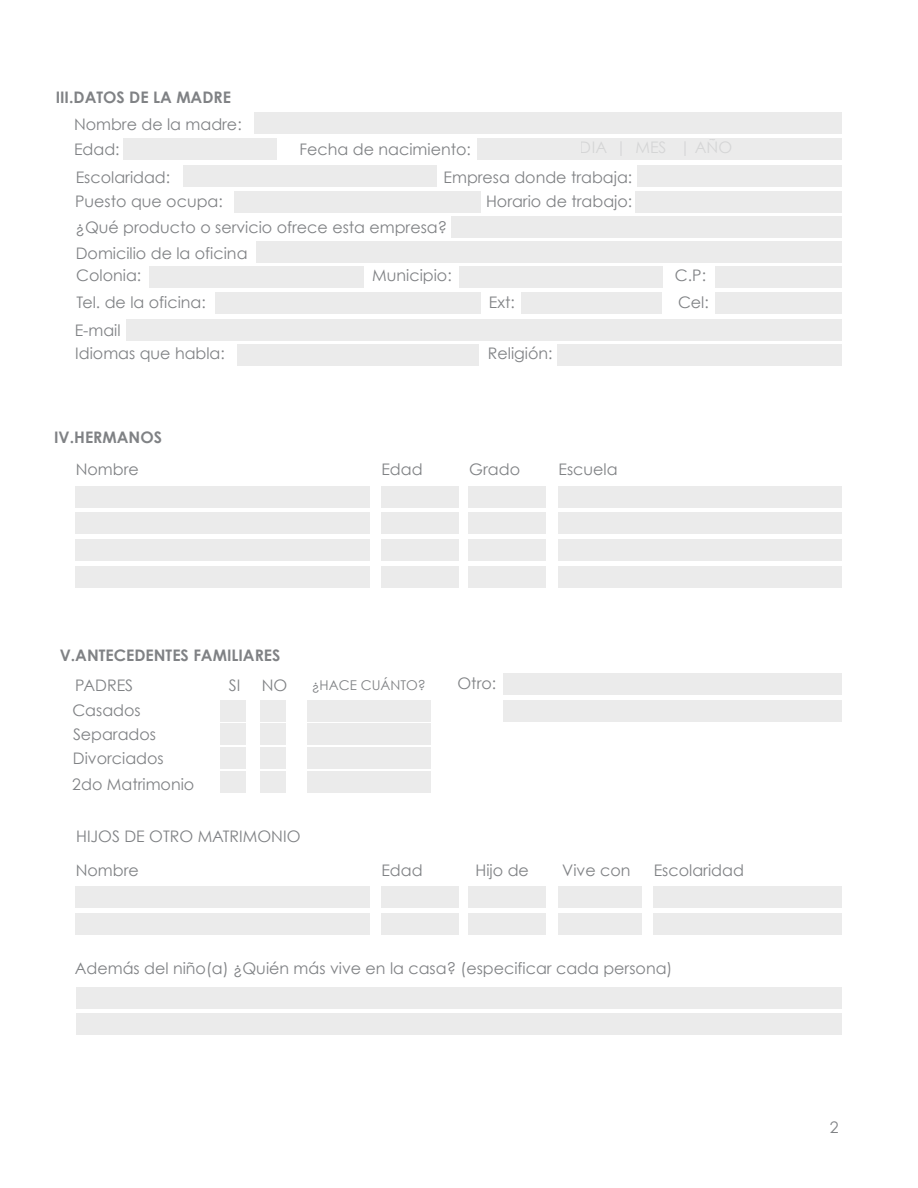
<style>
.page{position:relative;width:918px;height:1188px;background:#fff}
.page>*{position:absolute;margin:0;border:0;box-sizing:border-box;transform-origin:0 0}
.t1{font:15.9px/24.3px "Century Gothic";color:#808285}
.t2{font:700 15.9px "Century Gothic";color:#808285}
.t3{font:13.5px "Century Gothic";color:#808285}
</style>
<div class="page">
<div style="left:254px;top:112px;width:588px;height:21px;background:#ebebeb"></div>
<div style="left:124px;top:138px;width:153px;height:22px;background:#ebebeb"></div>
<div style="left:477px;top:138px;width:364px;height:22px;background:#ebebeb"></div>
<div style="left:183px;top:166px;width:253px;height:21px;background:#ebebeb"></div>
<div style="left:637px;top:166px;width:205px;height:21px;background:#ebebeb"></div>
<div style="left:234px;top:191px;width:247px;height:21px;background:#ebebeb"></div>
<div style="left:635px;top:191px;width:207px;height:21px;background:#ebebeb"></div>
<div style="left:451px;top:216px;width:391px;height:21px;background:#ebebeb"></div>
<div style="left:256px;top:241px;width:586px;height:22px;background:#ebebeb"></div>
<div style="left:215px;top:292px;width:266px;height:21px;background:#ebebeb"></div>
<div style="left:521px;top:292px;width:141px;height:21px;background:#ebebeb"></div>
<div style="left:715px;top:292px;width:126px;height:21px;background:#ebebeb"></div>
<div style="left:237px;top:344px;width:242px;height:21px;background:#ebebeb"></div>
<div style="left:557px;top:344px;width:285px;height:21px;background:#ebebeb"></div>
<div style="left:76px;top:486px;width:294px;height:21px;background:#ebebeb"></div>
<div style="left:76px;top:513px;width:294px;height:21px;background:#ebebeb"></div>
<div style="left:76px;top:539px;width:294px;height:22px;background:#ebebeb"></div>
<div style="left:76px;top:566px;width:294px;height:21px;background:#ebebeb"></div>
<div style="left:220px;top:700px;width:26px;height:21px;background:#ebebeb"></div>
<div style="left:260px;top:700px;width:26px;height:21px;background:#ebebeb"></div>
<div style="left:220px;top:724px;width:26px;height:21px;background:#ebebeb"></div>
<div style="left:260px;top:724px;width:26px;height:21px;background:#ebebeb"></div>
<div style="left:220px;top:747px;width:26px;height:21px;background:#ebebeb"></div>
<div style="left:260px;top:747px;width:26px;height:21px;background:#ebebeb"></div>
<div style="left:220px;top:772px;width:26px;height:21px;background:#ebebeb"></div>
<div style="left:260px;top:772px;width:26px;height:21px;background:#ebebeb"></div>
<div style="left:307px;top:700px;width:123px;height:21px;background:#ebebeb"></div>
<div style="left:307px;top:724px;width:123px;height:21px;background:#ebebeb"></div>
<div style="left:307px;top:747px;width:123px;height:21px;background:#ebebeb"></div>
<div style="left:307px;top:772px;width:123px;height:21px;background:#ebebeb"></div>
<div style="left:382px;top:486px;width:77px;height:21px;background:#ebebeb"></div>
<div style="left:382px;top:513px;width:77px;height:21px;background:#ebebeb"></div>
<div style="left:382px;top:539px;width:77px;height:22px;background:#ebebeb"></div>
<div style="left:382px;top:566px;width:77px;height:21px;background:#ebebeb"></div>
<div style="left:469px;top:486px;width:77px;height:21px;background:#ebebeb"></div>
<div style="left:469px;top:513px;width:77px;height:21px;background:#ebebeb"></div>
<div style="left:469px;top:539px;width:77px;height:22px;background:#ebebeb"></div>
<div style="left:469px;top:566px;width:77px;height:21px;background:#ebebeb"></div>
<div style="left:558px;top:486px;width:284px;height:21px;background:#ebebeb"></div>
<div style="left:503px;top:673px;width:339px;height:21px;background:#ebebeb"></div>
<div style="left:503px;top:700px;width:339px;height:21px;background:#ebebeb"></div>
<div style="left:558px;top:513px;width:284px;height:21px;background:#ebebeb"></div>
<div style="left:76px;top:887px;width:294px;height:21px;background:#ebebeb"></div>
<div style="left:76px;top:913px;width:294px;height:22px;background:#ebebeb"></div>
<div style="left:76px;top:987px;width:766px;height:21px;background:#ebebeb"></div>
<div style="left:76px;top:1014px;width:766px;height:21px;background:#ebebeb"></div>
<div style="left:382px;top:887px;width:77px;height:21px;background:#ebebeb"></div>
<div style="left:382px;top:913px;width:77px;height:22px;background:#ebebeb"></div>
<div style="left:469px;top:887px;width:77px;height:21px;background:#ebebeb"></div>
<div style="left:469px;top:913px;width:77px;height:22px;background:#ebebeb"></div>
<div style="left:558px;top:887px;width:84px;height:21px;background:#ebebeb"></div>
<div style="left:558px;top:913px;width:84px;height:22px;background:#ebebeb"></div>
<div style="left:653px;top:887px;width:189px;height:21px;background:#ebebeb"></div>
<div style="left:653px;top:913px;width:189px;height:22px;background:#ebebeb"></div>
<div style="left:558px;top:539px;width:284px;height:22px;background:#ebebeb"></div>
<div style="left:558px;top:566px;width:284px;height:21px;background:#ebebeb"></div>
<div style="left:150px;top:267px;width:214px;height:21px;background:#ebebeb"></div>
<div style="left:126px;top:319px;width:716px;height:21px;background:#ebebeb"></div>
<div style="left:459px;top:267px;width:204px;height:21px;background:#ebebeb"></div>
<div style="left:715px;top:267px;width:126px;height:21px;background:#ebebeb"></div>
<p class="t2" style="left:56px;top:87px;width:177px">III.DATOS DE LA MADRE</p>
<p class="t1" style="left:74px;top:112px;width:169px">Nombre de la madre:</p>
<p class="t1" style="left:74px;top:137px;width:47px">Edad:</p>
<p class="t1" style="left:300px;top:137px;width:173px">Fecha de nacimiento:</p>
<p class="t1" style="left:444px;top:165px;width:190px">Empresa donde trabaja:</p>
<p class="t1" style="left:75px;top:165px;width:149px;line-height:23.9px">Escolaridad:<br>Puesto que ocupa:</p>
<p class="t1" style="left:76px;top:215px;width:373px;line-height:25.5px">¿Qué producto o servicio ofrece esta empresa?<br>Domicilio de la oficina</p>
<p class="t1" style="left:76px;top:290px;width:131px">Tel. de la oficina:</p>
<p class="t1" style="left:75px;top:341px;width:151px">Idiomas que habla:</p>
<p class="t1" style="left:486px;top:189px;width:148px">Horario de trabajo:</p>
<p class="t1" style="left:76px;top:263px;width:67px">Colonia:</p>
<p class="t1" style="left:372px;top:263px;width:81px">Municipio:</p>
<p class="t1" style="left:675px;top:263px;width:33px">C.P:</p>
<p class="t1" style="left:489px;top:290px;width:27px">Ext:</p>
<p class="t1" style="left:678px;top:290px;width:32px">Cel:</p>
<p class="t1" style="left:75px;top:318px;width:47px">E-mail</p>
<p class="t1" style="left:488px;top:341px;width:66px">Religión:</p>
<p class="t2" style="left:54px;top:427px;width:109px">IV.HERMANOS</p>
<p class="t1" style="left:76px;top:457px;width:65px">Nombre</p>
<p class="t2" style="left:60px;top:645px;width:222px">V.ANTECEDENTES FAMILIARES</p>
<p class="t1" style="left:381px;top:457px;width:43px">Edad</p>
<p class="t1" style="left:469px;top:457px;width:52px">Grado</p>
<p class="t1" style="left:559px;top:457px;width:61px">Escuela</p>
<p class="t1" style="left:75px;top:673px;width:59px">PADRES</p>
<p class="t1" style="left:72px;top:698px;width:70px">Casados</p>
<p class="t1" style="left:73px;top:722px;width:92px">Separados<br>Divorciados</p>
<p class="t1" style="left:72px;top:772px;width:124px">2do Matrimonio</p>
<p class="t1" style="left:229px;top:673px;width:13px">SI</p>
<p class="t1" style="left:262px;top:673px;width:27px">NO</p>
<p class="t3" style="left:312px;top:677px;width:116px">¿HACE CUÁNTO?</p>
<p class="t1" style="left:76px;top:824px;width:226px">HIJOS DE OTRO MATRIMONIO</p>
<p class="t1" style="left:457px;top:671px;width:40px">Otro:</p>
<p class="t1" style="left:76px;top:858px;width:65px">Nombre</p>
<p class="t1" style="left:381px;top:858px;width:43px">Edad</p>
<p class="t1" style="left:476px;top:858px;width:55px">Hijo de</p>
<p class="t1" style="left:562px;top:858px;width:70px">Vive con</p>
<p class="t1" style="left:654px;top:858px;width:92px">Escolaridad</p>
<p class="t1" style="left:75px;top:956px;width:599px">Además del niño(a) ¿Quién más vive en la casa? (especificar cada persona)</p>
<p class="t1" style="left:830px;top:1115px;width:10px">2</p>
</div>
